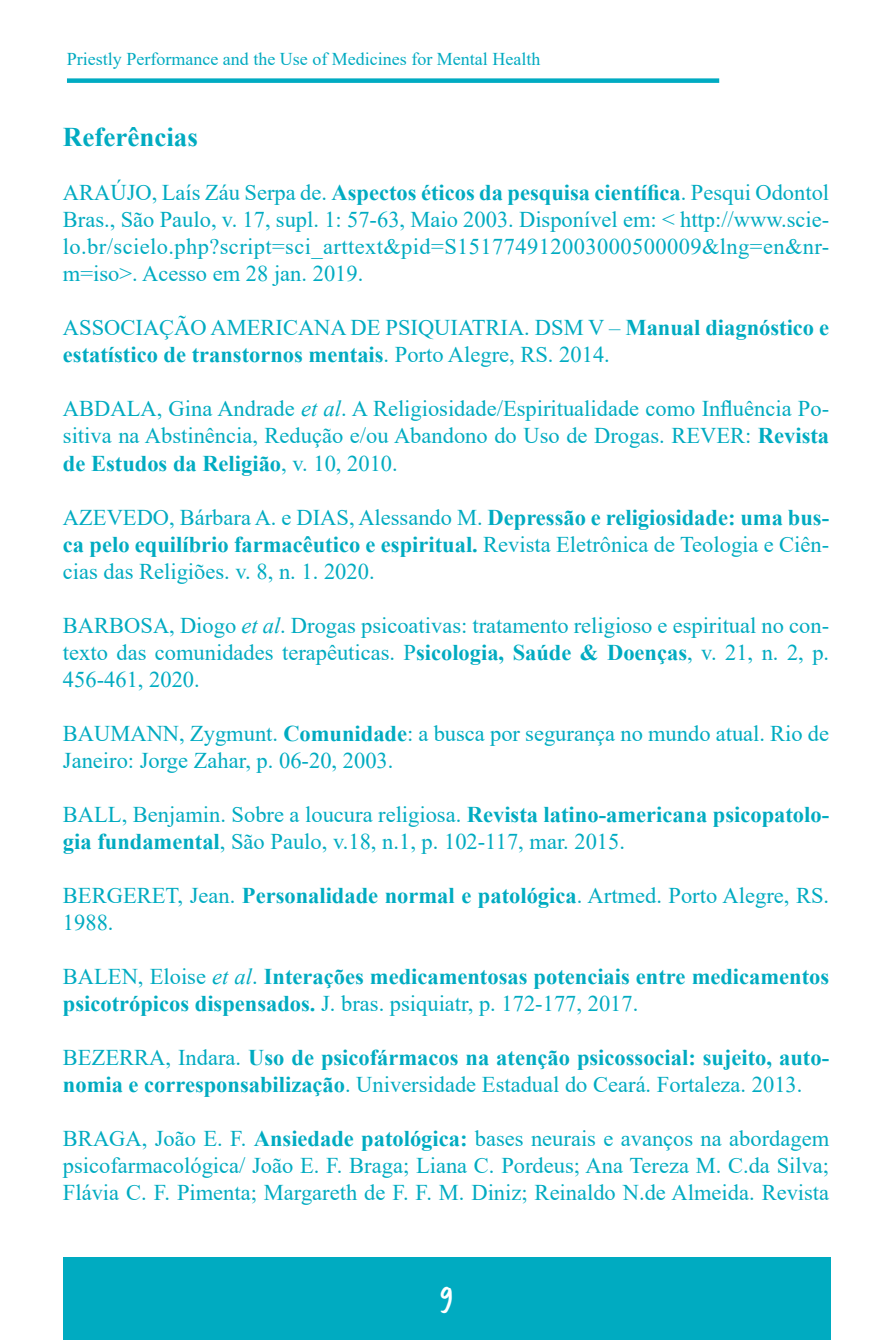
<style>
.page{position:relative;width:893px;height:1340px;background:#fff}
.page>*{position:absolute;margin:0;border:0;box-sizing:border-box;transform-origin:0 0}
.t1{font:36px "Trash Hand";color:#fff}
.t2{font:700 27px "Times New Roman";color:#00abc1}
.t3{font:22.5px/27px "Times New Roman";color:#00abc1;text-align:justify}
.t4{font:700 22.5px/27px "Times New Roman";color:#00abc1}
.t5{font:18px "Times New Roman";color:#00aac1}
.s1{font-weight:700}
.s2{font-style:italic}
.s3{font-weight:400}
.s4{font-weight:400;font-style:italic}
</style>
<div class="page">
<div style="left:63px;top:1256px;width:767px;height:83px;background:#00abc1"></div>
<div style="left:67px;top:78px;width:652px;height:5px;background:#00abc2"></div>
<p class="t5" style="left:67px;top:46px;width:475px">Priestly Performance and the Use of Medicines for Mental Health</p>
<p class="t2" style="left:63px;top:118px;width:136px">Referências</p>
<p class="t3" style="left:63px;top:179px;width:768px">ARAÚJO, Laís Záu Serpa de. <span class="s1">Aspectos éticos da pesquisa científica</span>. Pesqui Odontol Bras., São Paulo, v. 17, supl. 1: 57-63, Maio 2003. Disponível em: &lt; http://www.scie&shy;lo.br/scielo.php?script=sci_arttext&amp;pid=S151774912003000500009&amp;lng=en&amp;nr&shy;m=iso&gt;. Acesso em 28 jan. 2019.</p>
<p class="t3" style="left:63px;top:314px;width:768px">ASSOCIAÇÃO AMERICANA DE PSIQUIATRIA. DSM V – <span class="s1">Manual diagnóstico e estatístico de transtornos mentais</span>. Porto Alegre, RS. 2014.</p>
<p class="t3" style="left:63px;top:395px;width:768px">ABDALA, Gina Andrade <span class="s2">et al</span>. A Religiosidade/Espiritualidade como Influência Po&shy;sitiva na Abstinência, Redução e/ou Abandono do Uso de Drogas. REVER: <span class="s1">Revista de Estudos da Religião</span>, v. 10, 2010.</p>
<p class="t3" style="left:63px;top:503px;width:768px">AZEVEDO, Bárbara A. e DIAS, Alessando M. <span class="s1">Depressão e religiosidade: uma bus&shy;ca pelo equilíbrio farmacêutico e espiritual.</span> Revista Eletrônica de Teologia e Ciên&shy;cias das Religiões. v. 8, n. 1. 2020.</p>
<p class="t3" style="left:63px;top:611px;width:768px">BARBOSA, Diogo <span class="s2">et al</span>. Drogas psicoativas: tratamento religioso e espiritual no con&shy;texto das comunidades terapêuticas. P<span class="s1">sicologia, Saúde &amp; Doenças</span>, v. 21, n. 2, p.<br>456-461, 2020.</p>
<p class="t3" style="left:63px;top:719px;width:768px">BAUMANN, Zygmunt. <span class="s1">Comunidade</span>: a busca por segurança no mundo atual. Rio de<br>Janeiro: Jorge Zahar, p. 06-20, 2003.</p>
<p class="t3" style="left:63px;top:800px;width:768px">BALL, Benjamin. Sobre a loucura religiosa. <span class="s1">Revista latino-americana psicopatolo&shy;gia fundamental</span>, São Paulo, v.18, n.1, p. 102-117, mar. 2015.</p>
<p class="t3" style="left:63px;top:881px;width:768px">BERGERET, Jean. <span class="s1">Personalidade normal e patológica</span>. Artmed. Porto Alegre, RS.<br>1988.</p>
<p class="t4" style="left:63px;top:962px;width:768px"><span class="s3">BALEN, Eloise</span> <span class="s4">et al</span><span class="s3">.</span> Interações medicamentosas potenciais entre medicamentos psicotrópicos dispensados. <span class="s3">J. bras. psiquiatr, p. 172-177, 2017.</span></p>
<p class="t4" style="left:63px;top:1043px;width:768px"><span class="s3">BEZERRA, Indara.</span> Uso de psicofármacos na atenção psicossocial: sujeito, auto&shy;nomia e corresponsabilização<span class="s3">. Universidade Estadual do Ceará. Fortaleza. 2013.</span></p>
<p class="t3" style="left:63px;top:1124px;width:768px">BRAGA, João E. F. <span class="s1">Ansiedade patológica:</span> bases neurais e avanços na abordagem psicofarmacológica/ João E. F. Braga; Liana C. Pordeus; Ana Tereza M. C.da Silva; Flávia C. F. Pimenta; Margareth de F. F. M. Diniz; Reinaldo N.de Almeida. Revista</p>
<h1 class="t1" style="left:440px;top:1279px;width:14px">9</h1>
</div>
